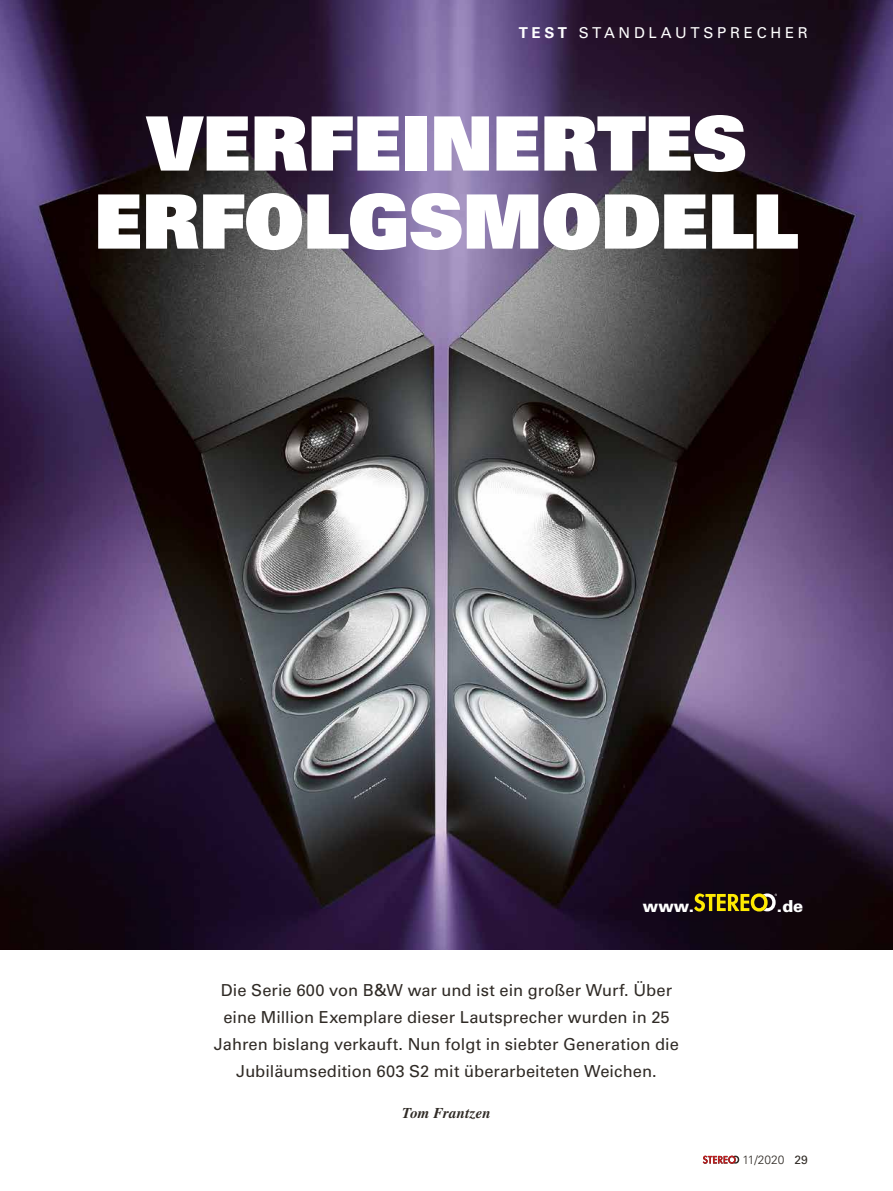
<style>
.page{position:relative;width:893px;height:1191px;background:#fff}
.page>*{position:absolute;margin:0;border:0;box-sizing:border-box;transform-origin:0 0}
.t1{font:75px/78px "Univers LT Std X Black";letter-spacing:-.005em;color:#fff;text-align:center}
.t2{font:16.5px/27px "Univers LT Std";color:#2f2a25;text-align:center}
.t3{font:900 16.5px "Univers LT Std";color:#fff}
.t4{font:15px "Univers LT Std";letter-spacing:.25em;color:#fff}
.t5{font:italic 700 15px "Times LT Std";letter-spacing:.005em;color:#2f2a25}
.t6{font:300 12px "Univers LT Std";color:#2f2a25}
.s1{font-weight:700}
.s2{font-weight:400}
</style>
<div class="page">
<img style="left:0;top:0;width:893px;height:950px">
<svg style="left:703px;top:1155px;width:36px;height:8px"></svg>
<svg style="left:694px;top:893px;width:83px;height:18px"></svg>
<p class="t4" style="left:519px;top:24px;width:291px"><span class="s1">TEST</span> STANDLAUTSPRECHER</p>
<h1 class="t1" style="left:94px;top:103px;width:706px">VERFEINERTES<br>ERFOLGSMODELL</h1>
<p class="t3" style="left:643px;top:895px;width:53px">www.</p>
<p class="t3" style="left:777px;top:895px;width:28px">.de</p>
<p class="t2" style="left:214px;top:976px;width:467px">Die Serie 600 von B&amp;W war und ist ein großer Wurf. Über eine Million Exemplare dieser Lautsprecher wurden in 25<br>Jahren bislang verkauft. Nun folgt in siebter Generation die Jubiläumsedition 603 S2 mit überarbeiteten Weichen.</p>
<p class="t5" style="left:402px;top:1103px;width:90px">Tom Frantzen</p>
<p class="t6" style="left:743px;top:1152px;width:67px">11/2020 <span class="s2">29</span></p>
</div>
